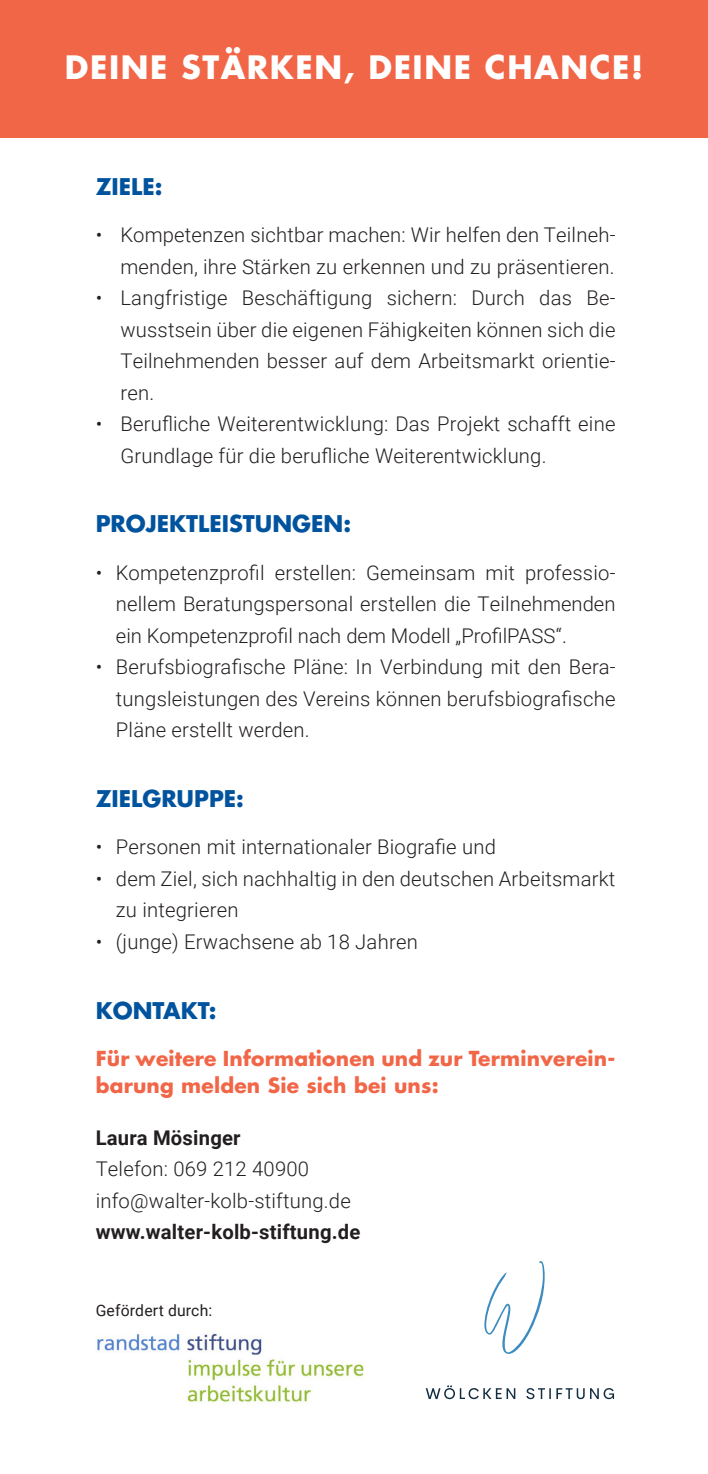
<style>
.page{position:relative;width:708px;height:1474px;background:#fff}
.page>*{position:absolute;margin:0;border:0;box-sizing:border-box;transform-origin:0 0}
.t1{font:700 31.5px "Futura LT";letter-spacing:.05em;color:#fff}
.t2{font:700 22.5px "Futura LT";color:#01539e}
.t3{font:300 20.25px/31.5px "Roboto";letter-spacing:.01em;color:#231f20;text-align:justify}
.t4{font:700 20.25px/27px "Futura LT";letter-spacing:.01em;color:#f26648}
.t5{font:700 20.25px "Roboto";letter-spacing:.01em;color:#231f20}
.t6{font:15.75px "Roboto";letter-spacing:.01em;color:#231f20}
</style>
<div class="page">
<svg style="left:484px;top:1261px;width:61px;height:93px"></svg>
<svg style="left:426px;top:1385px;width:188px;height:14px"></svg>
<div style="left:0;top:0;width:708px;height:137px;background:#f26648"></div>
<img style="left:97px;top:1333px;width:267px;height:70px">
<h1 class="t1" style="left:65px;top:46px;width:580px">DEINE STÄRKEN, DEINE CHANCE!</h1>
<p class="t2" style="left:96px;top:171px;width:68px">ZIELE:</p>
<p class="t3" style="left:96px;top:218px;width:521px;text-align:right">• Kompetenzen sichtbar machen: Wir helfen den Teilneh&shy;menden, ihre Stärken zu erkennen und zu präsentieren.</p>
<p class="t3" style="left:120px;top:281px;width:497px;text-indent:-25px">• Langfristige Beschäftigung sichern: Durch das Be&shy;wusstsein über die eigenen Fähigkeiten können sich die Teilnehmenden besser auf dem Arbeitsmarkt orientie&shy;ren.</p>
<p class="t3" style="left:120px;top:407px;width:497px;text-indent:-25px">• Berufliche Weiterentwicklung: Das Projekt schafft eine<br>Grundlage für die berufliche Weiterentwicklung.</p>
<p class="t2" style="left:96px;top:509px;width:257px">PROJEKTLEISTUNGEN:</p>
<p class="t3" style="left:116px;top:556px;width:501px;text-indent:-20px">• Kompetenzprofil erstellen: Gemeinsam mit professio&shy;nellem Beratungspersonal erstellen die Teilnehmenden ein Kompetenzprofil nach dem Modell „ProfilPASS“.</p>
<p class="t3" style="left:116px;top:650px;width:501px;text-indent:-20px">• Berufsbiografische Pläne: In Verbindung mit den Bera&shy;tungsleistungen des Vereins können berufsbiografische Pläne erstellt werden.</p>
<p class="t2" style="left:96px;top:783px;width:150px">ZIELGRUPPE:</p>
<p class="t3" style="left:96px;top:830px;width:402px">• Personen mit internationaler Biografie und</p>
<p class="t3" style="left:116px;top:862px;width:501px;text-indent:-20px">• dem Ziel, sich nachhaltig in den deutschen Arbeitsmarkt zu integrieren</p>
<p class="t3" style="left:96px;top:925px;width:324px">• (junge) Erwachsene ab 18 Jahren</p>
<p class="t2" style="left:96px;top:995px;width:122px">KONTAKT:</p>
<p class="t4" style="left:96px;top:1044px;width:521px">Für weitere Informationen und zur Terminverein&shy;barung melden Sie sich bei uns:</p>
<p class="t5" style="left:96px;top:1123px;width:146px">Laura Mösinger</p>
<p class="t3" style="left:96px;top:1152px;width:257px">Telefon: 069 212 40900 info@walter-kolb-stiftung.de</p>
<p class="t5" style="left:96px;top:1217px;width:266px">www.walter-kolb-stiftung.de</p>
<p class="t6" style="left:96px;top:1298px;width:118px">Gefördert durch:</p>
</div>
